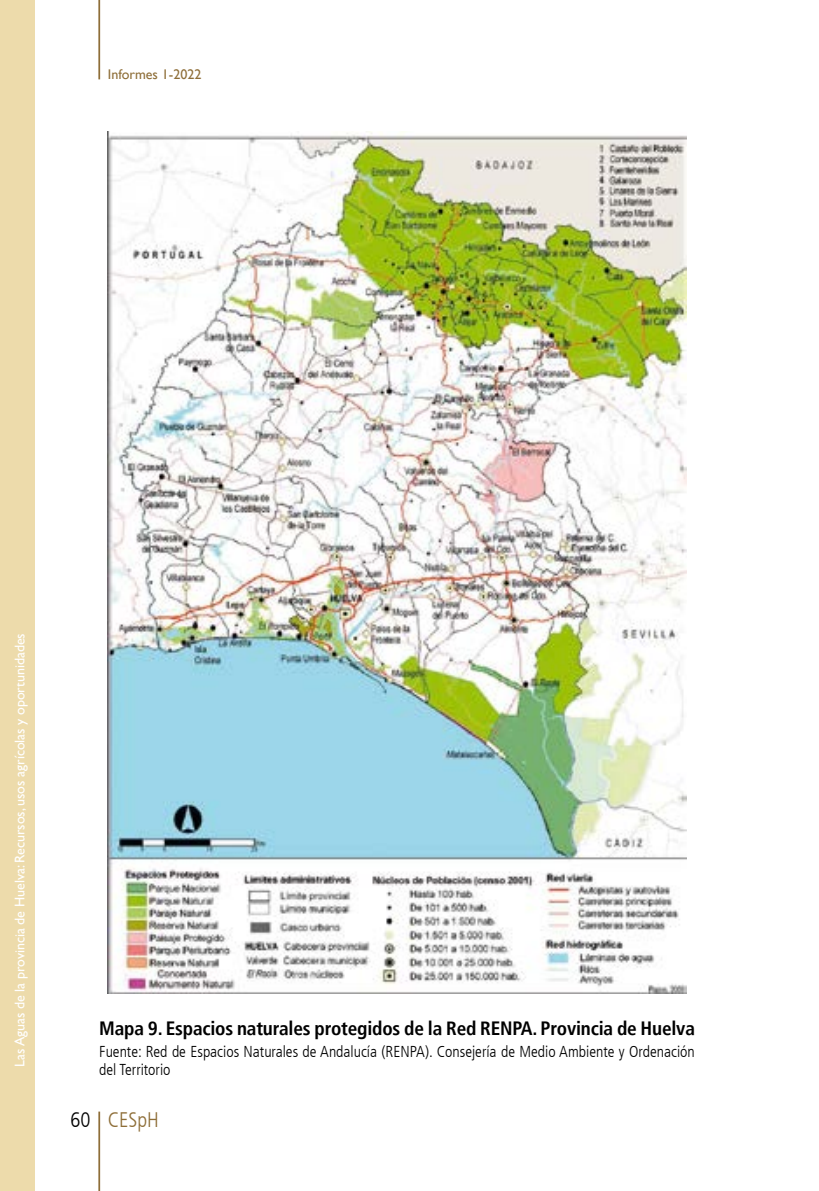
<style>
.page{position:relative;width:819px;height:1191px;background:#fff}
.page>*{position:absolute;margin:0;border:0;box-sizing:border-box;transform-origin:0 0}
.t1{font:300 condensed 21px "Frutiger LT";color:#8e6e38}
.t2{font:700 condensed 19.25px "Frutiger LT";letter-spacing:-.01em;color:#000}
.t3{font:300 condensed 15.75px/17.5px "Frutiger LT";color:#000}
.t4{font:14px "Gill Sans";letter-spacing:-.005em;color:#fff}
.t5{font:14px "Gill Sans";color:#8e6e38}
.s1{color:#000}
</style>
<div class="page">
<hr style="left:98px;top:1111px;width:2px;height:80px;background:#8e6e38">
<hr style="left:98px;top:0;width:2px;height:79px;background:#8e6e38">
<div style="left:0;top:0;width:35px;height:1191px;background:#eddbab"></div>
<img style="left:107px;top:131px;width:580px;height:862px">
<p class="t5" style="left:108px;top:66px;width:95px">Informes 1-2022</p>
<p class="t4" style="left:12px;top:1067px;width:435px;rotate:-90deg">Las Aguas de la provincia de Huelva: Recursos, usos agrícolas y oportunidades</p>
<p class="t2" style="left:99px;top:1016px;width:597px">Mapa 9. Espacios naturales protegidos de la Red RENPA. Provincia de Huelva</p>
<p class="t3" style="left:99px;top:1043px;width:597px">Fuente: Red de Espacios Naturales de Andalucía (RENPA). Consejería de Medio Ambiente y Ordenación del Territorio</p>
<h1 class="t1" style="left:70px;top:1108px;width:90px"><span class="s1">60</span> CESpH</h1>
</div>
